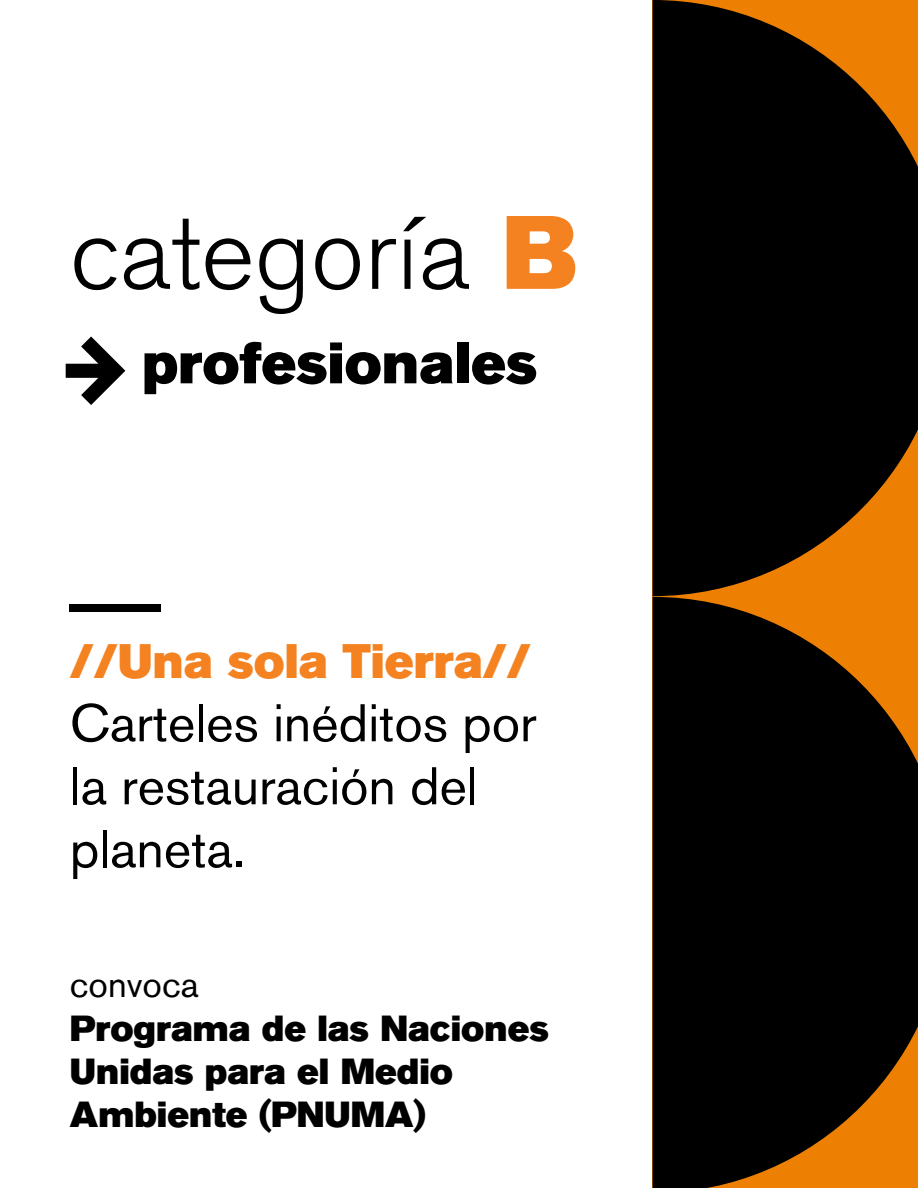
<style>
.page{position:relative;width:918px;height:1188px;background:#fff}
.page>*{position:absolute;margin:0;border:0;box-sizing:border-box;transform-origin:0 0}
.t1{font:103.2px "Akzidenz Grotesk BQ Light Os F";color:#000}
.t2{font:57.9px "Akzidenz Grotesk BQ Super";color:#000}
.t3{font:52.5px/63px "Akzidenz Grotesk BQ";color:#000}
.t4{font:48px "Akzidenz Grotesk BQ Super";color:#f58221}
.t5{font:36px/43.2px "Akzidenz Grotesk BQ Super";color:#000}
.t6{font:36px "Akzidenz Grotesk BQ";color:#000}
.s1{font-family:"Akzidenz Grotesk BQ Super";color:#f58221}
</style>
<div class="page">
<svg style="left:66px;top:336px;width:59px;height:69px"></svg>
<div style="left:70px;top:604px;width:91px;height:7px;background:#000"></div>
<svg style="left:653px;top:597px;width:265px;height:591px;background:#241300"></svg>
<svg style="left:653px;top:0;width:265px;height:596px;background:#251400"></svg>
<h1 class="t1" style="left:70px;top:195px;width:509px">categoría <span class="s1">B</span></h1>
<h2 class="t2" style="left:142px;top:329px;width:397px">profesionales</h2>
<h3 class="t4" style="left:70px;top:634px;width:463px">//Una sola Tierra//</h3>
<h3 class="t3" style="left:70px;top:691px;width:468px">Carteles inéditos por la restauración del planeta.</h3>
<p class="t6" style="left:70px;top:963px;width:131px">convoca</p>
<p class="t5" style="left:70px;top:1007px;width:481px">Programa de las Naciones<br>Unidas para el Medio<br>Ambiente (PNUMA)</p>
</div>
